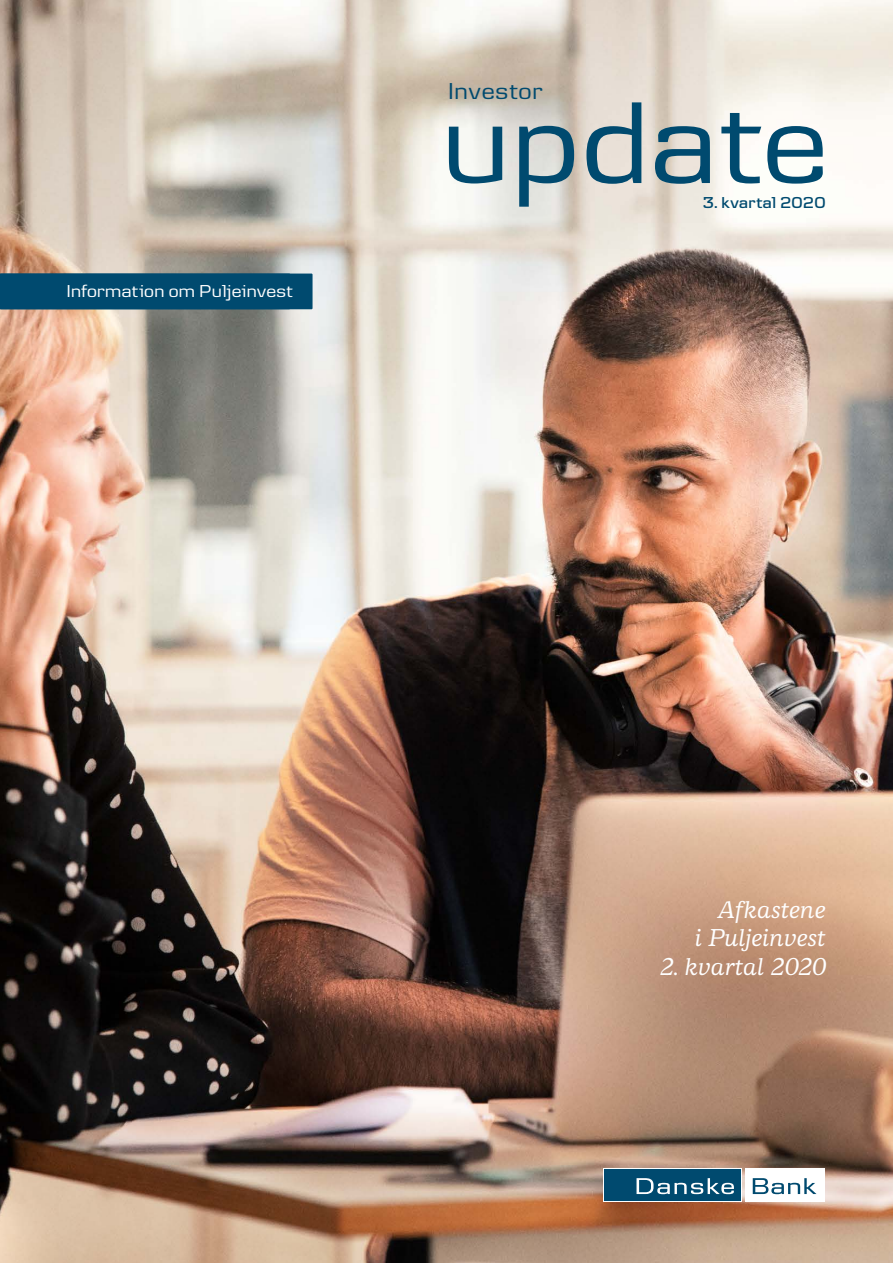
<style>
.page{position:relative;width:893px;height:1263px;background:#fff}
.page>*{position:absolute;margin:0;border:0;box-sizing:border-box;transform-origin:0 0}
.t1{font:121.2px "Danske Headline";letter-spacing:.02em;color:#004a6f}
.t2{font:italic 500 25.5px/28.5px "Danske Human";color:#fff;text-align:right}
.t3{font:24px "Danske Headline";letter-spacing:.04em;color:#004a6f}
.t4{font:18px "Danske Headline";letter-spacing:.02em;color:#fff}
.t5{font:600 16.5px "Danske Headline";letter-spacing:.015em;color:#004a6f}
</style>
<div class="page">
<img style="left:0;top:0;width:893px;height:1263px">
<div style="left:745px;top:1168px;width:79px;height:34px;background:#fff"></div>
<div style="left:603px;top:1168px;width:139px;height:34px;background:#fff"></div>
<div style="left:604px;top:1169px;width:137px;height:32px;background:#004a6f"></div>
<svg style="left:636px;top:1178px;width:98px;height:16px"></svg>
<svg style="left:753px;top:1178px;width:63px;height:16px"></svg>
<div style="left:0;top:274px;width:313px;height:35px;background:#004a6f"></div>
<p class="t4" style="left:67px;top:281px;width:227px">Information om Puljeinvest</p>
<p class="t3" style="left:448px;top:77px;width:96px">Investor</p>
<h1 class="t1" style="left:442px;top:72px;width:387px">update</h1>
<p class="t5" style="left:703px;top:192px;width:124px">3. kvartal 2020</p>
<p class="t2" style="left:695px;top:895px;width:132px">Afkastene<br>i Puljeinvest</p>
<p class="t2" style="left:660px;top:952px;width:167px">2. kvartal 2020</p>
</div>
